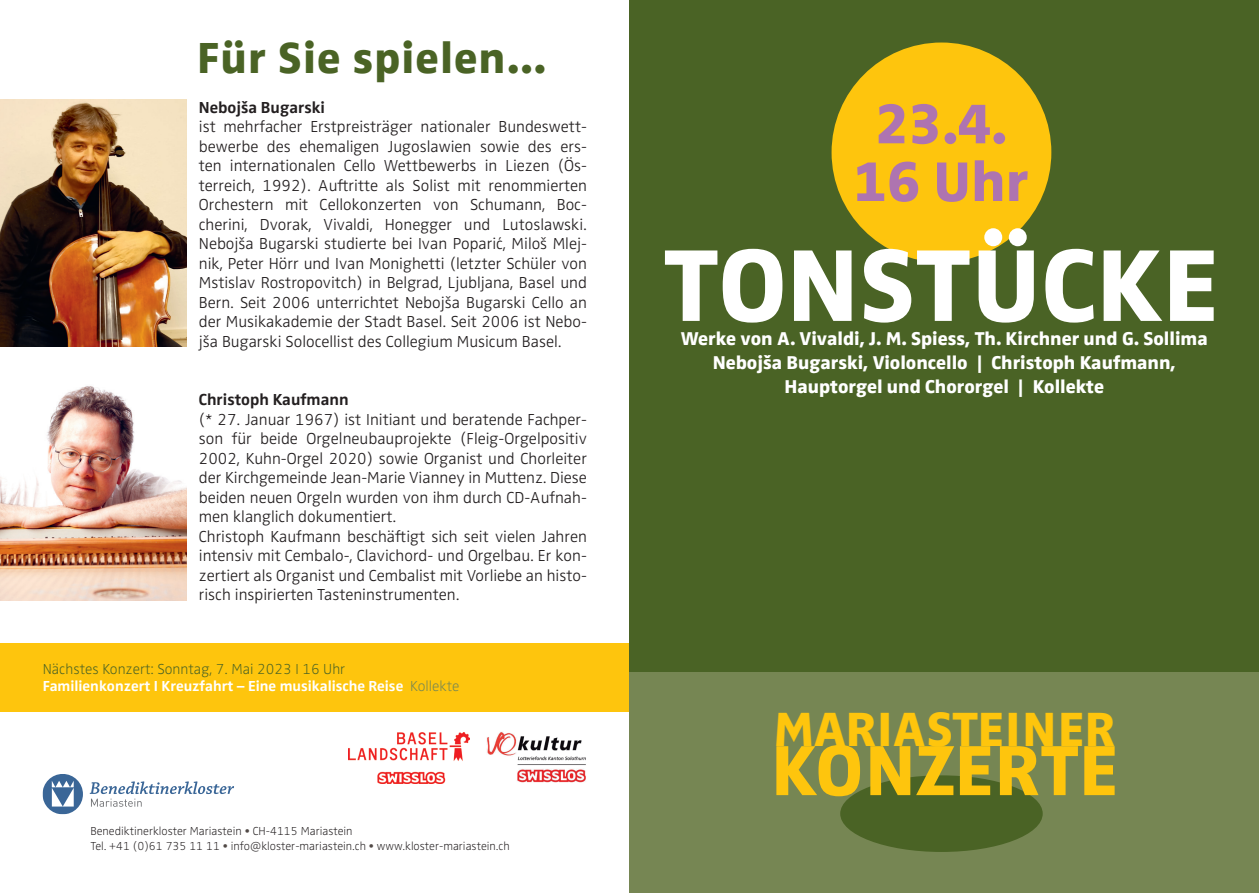
<style>
.page{position:relative;width:1259px;height:893px;background:#fff}
.page>*{position:absolute;margin:0;border:0;box-sizing:border-box;transform-origin:0 0}
.t1{font:800 105.6px "Zwo Pro";letter-spacing:.01em;color:#fff}
.t2{font:800 73.35px "Zwo Pro";letter-spacing:.01em;color:#fec50d}
.t3{font:800 57.75px/57.8px "Zwo Pro";color:#ae74b0;text-align:center}
.t4{font:800 49.8px "Zwo Pro";letter-spacing:.01em;color:#fec50d}
.t5{font:800 45px "Zwo Pro";letter-spacing:.025em;color:#4a6325}
.t6{font:800 19.2px/24px "Zwo Pro";color:#fff;text-align:center}
.t7{font:300 16.5px/19.5px "Zwo Pro";color:#231f20;text-align:justify}
.t8{font:700 16.5px "Zwo Pro";color:#231f20}
.t9{font:700 15px/16.5px "Zwo Pro";color:#fff}
.t10{font:300 expanded 12px/15px "Zwo Pro";color:#231f20}
.s1{font-weight:300;font-stretch:expanded;color:#4a6325}
.s2{font-weight:300;font-stretch:expanded;color:#768653}
.s3{color:#514946}
</style>
<div class="page">
<div style="left:0;top:643px;width:629px;height:68px;background:#fec50d"></div>
<div style="left:43px;top:774px;width:40px;height:40px;background:#3a6697;border-radius:50%"></div>
<svg style="left:52px;top:781px;width:22px;height:25px"></svg>
<svg style="left:90px;top:781px;width:144px;height:26px"></svg>
<img style="left:349px;top:732px;width:121px;height:51px">
<img style="left:487px;top:732px;width:99px;height:50px">
<div style="left:629px;top:0;width:630px;height:765px;background:#4a6325"></div>
<div style="left:629px;top:672px;width:630px;height:221px;background:#768653"></div>
<div style="left:840px;top:775px;width:202px;height:77px;background:#4a6325;border-radius:50%"></div>
<div style="left:831px;top:43px;width:220px;height:219px;background:#fec50d;border-radius:50%"></div>
<img style="left:0;top:100px;width:186px;height:246px">
<img style="left:0;top:386px;width:186px;height:214px">
<h3 class="t5" style="left:197px;top:24px;width:350px">Für Sie spielen...</h3>
<p class="t8" style="left:199px;top:95px;width:128px">Nebojša Bugarski</p>
<p class="t7" style="left:199px;top:116px;width:390px">ist mehrfacher Erstpreisträger nationaler Bundeswett&shy;bewerbe des ehemaligen Jugoslawien sowie des ers&shy;ten internationalen Cello Wettbewerbs in Liezen (Ös&shy;terreich, 1992). Auftritte als Solist mit renommierten Orchestern mit Cellokonzerten von Schumann, Boc&shy;cherini, Dvorak, Vivaldi, Honegger und Lutoslawski.<br>Nebojša Bugarski studierte bei Ivan Poparić, Miloš Mlej&shy;nik, Peter Hörr und Ivan Monighetti (letzter Schüler von Mstislav Rostropovitch) in Belgrad, Ljubljana, Basel und Bern. Seit 2006 unterrichtet Nebojša Bugarski Cello an der Musikakademie der Stadt Basel. Seit 2006 ist Nebo&shy;jša Bugarski Solocellist des Collegium Musicum Basel.</p>
<p class="t8" style="left:199px;top:387px;width:151px">Christoph Kaufmann</p>
<p class="t7" style="left:199px;top:408px;width:390px;text-align:left">(* 27. Januar 1967) ist Initiant und beratende Fachper&shy;son für beide Orgelneubauprojekte (Fleig-Orgelpositiv 2002, Kuhn-Orgel 2020) sowie Organist und Chorleiter der Kirchgemeinde Jean-Marie Vianney in Muttenz. Diese beiden neuen Orgeln wurden von ihm durch CD-Aufnah&shy;men klanglich dokumentiert.<br>Christoph Kaufmann beschäftigt sich seit vielen Jahren intensiv mit Cembalo-, Clavichord- und Orgelbau. Er kon&shy;zertiert als Organist und Cembalist mit Vorliebe an histo&shy;risch inspirierten Tasteninstrumenten.</p>
<p class="t9" style="left:43px;top:660px;width:418px"><span class="s1">Nächstes Konzert: Sonntag, 7. Mai 2023 I 16 Uhr<br></span>Familienkonzert I Kreuzfahrt – Eine musikalische Reise <span class="s2">Kollekte</span></p>
<p class="t10" style="left:90px;top:822px;width:421px">Benediktinerkloster Mariastein <span class="s3">•</span> CH-4115 Mariastein<br>Tel. +41 (0)61 735 11 11 <span class="s3">•</span> info@kloster-mariastein.ch <span class="s3">•</span> www.kloster-mariastein.ch</p>
<h3 class="t3" style="left:853px;top:91px;width:176px">23.4.<br>16 Uhr</h3>
<h1 class="t1" style="left:664px;top:204px;width:556px">TONSTÜCKE</h1>
<p class="t6" style="left:681px;top:325px;width:528px">Werke von A. Vivaldi, J. M. Spiess, Th. Kirchner und G. Sollima<br>Nebojša Bugarski, Violoncello | Christoph Kaufmann,<br>Hauptorgel und Chororgel | Kollekte</p>
<h3 class="t4" style="left:773px;top:691px;width:343px">MARIASTEINER</h3>
<h2 class="t2" style="left:771px;top:714px;width:348px">KONZERTE</h2>
</div>
